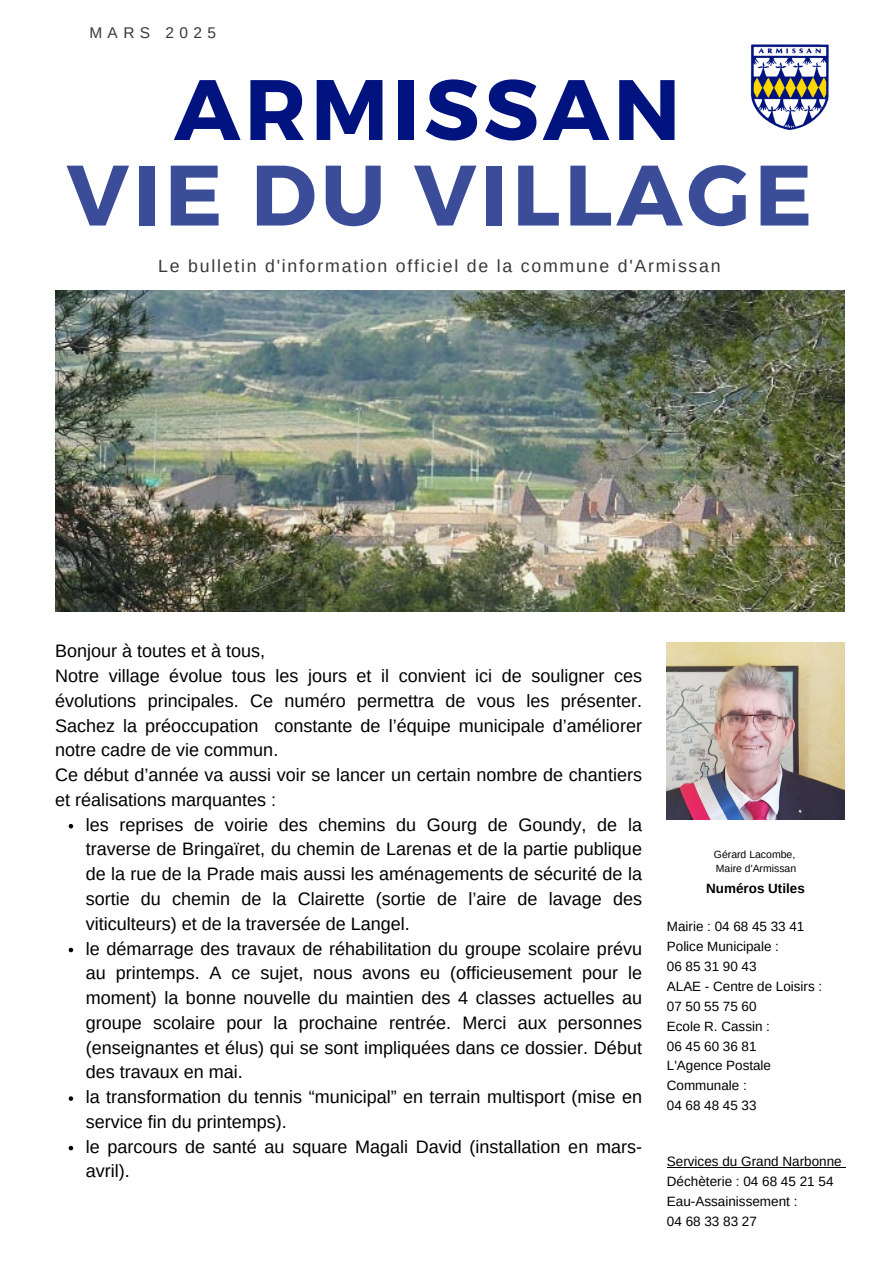
<style>
.page{position:relative;width:894px;height:1264px;background:#fff}
.page>*{position:absolute;margin:0;border:0;box-sizing:border-box;transform-origin:0 0}
.t1{font:700 85.5px/85.5px "Montserrat";letter-spacing:.05em;color:#3b4c98;text-align:center}
.t2{font:18px/24.8px "Arimo";color:#000}
.t3{font:17.7px "Arimo";letter-spacing:.1em;color:#393939}
.t4{font:15.45px "Arimo";letter-spacing:.35em;color:#393939}
.t5{font:13.5px/20px "Arimo";color:#000}
.t6{font:700 13.5px "Arimo";color:#000}
.t7{font:10.5px "Arimo";color:#000}
.s1{color:#00137f}
</style>
<div class="page">
<img style="left:55px;top:290px;width:789px;height:321px">
<img style="left:750px;top:44px;width:79px;height:87px">
<img style="left:666px;top:642px;width:178px;height:177px">
<hr style="left:666px;top:1166px;width:175px;height:1px;background:#000">
<svg style="left:69px;top:824px;width:4px;height:4px"></svg>
<svg style="left:69px;top:947px;width:4px;height:5px"></svg>
<svg style="left:69px;top:1096px;width:4px;height:4px"></svg>
<svg style="left:69px;top:1145px;width:4px;height:5px"></svg>
<h1 class="t4" style="left:89px;top:24px;width:128px">MARS 2025</h1>
<h3 class="t1" style="left:67px;top:62px;width:747px"><span class="s1">ARMISSAN<br></span>VIE DU VILLAGE</h3>
<p class="t3" style="left:158px;top:256px;width:564px">Le bulletin d'information officiel de la commune d'Armissan</p>
<p class="t2" style="left:55px;top:638px;width:588px">Bonjour à toutes et à tous,<br>Notre village évolue tous les jours et il convient ici de souligner ces évolutions principales. Ce numéro permettra de vous les présenter.<br>Sachez la préoccupation constante de l’équipe municipale d’améliorer notre cadre de vie commun.<br>Ce début d’année va aussi voir se lancer un certain nombre de chantiers et réalisations marquantes :</p>
<p class="t2" style="left:86px;top:812px;width:557px;text-align:justify">les reprises de voirie des chemins du Gourg de Goundy, de la traverse de Bringaïret, du chemin de Larenas et de la partie publique de la rue de la Prade mais aussi les aménagements de sécurité de la sortie du chemin de la Clairette (sortie de l’aire de lavage des viticulteurs) et de la traversée de Langel.</p>
<h2 class="t2" style="left:86px;top:935px;width:557px;text-align:justify">le démarrage des travaux de réhabilitation du groupe scolaire prévu au printemps. A ce sujet, nous avons eu (officieusement pour le moment) la bonne nouvelle du maintien des 4 classes actuelles au groupe scolaire pour la prochaine rentrée. Merci aux personnes (enseignantes et élus) qui se sont impliquées dans ce dossier. Début des travaux en mai.</h2>
<p class="t2" style="left:86px;top:1084px;width:557px">la transformation du tennis “municipal” en terrain multisport (mise en service fin du printemps).</p>
<h4 class="t2" style="left:86px;top:1133px;width:557px">le parcours de santé au square Magali David (installation en mars&shy;avril).</h4>
<h2 class="t7" style="left:713px;top:848px;width:83px">Gérard Lacombe,</h2>
<p class="t7" style="left:715px;top:862px;width:82px">Maire d'Armissan</p>
<h2 class="t6" style="left:706px;top:880px;width:100px">Numéros Utiles</h2>
<p class="t5" style="left:666px;top:916px;width:157px">Mairie : 04 68 45 33 41<br>Police Municipale :<br>06 85 31 90 43<br>ALAE - Centre de Loisirs :<br>07 50 55 75 60<br>Ecole R. Cassin :<br>06 45 60 36 81<br>L'Agence Postale<br>Communale :</p>
<p class="t5" style="left:666px;top:1095px;width:91px">04 68 48 45 33</p>
<p class="t5" style="left:666px;top:1151px;width:176px">Services du Grand Narbonne<br>Déchèterie : 04 68 45 21 54<br>Eau-Assainissement :<br>04 68 33 83 27</p>
</div>
